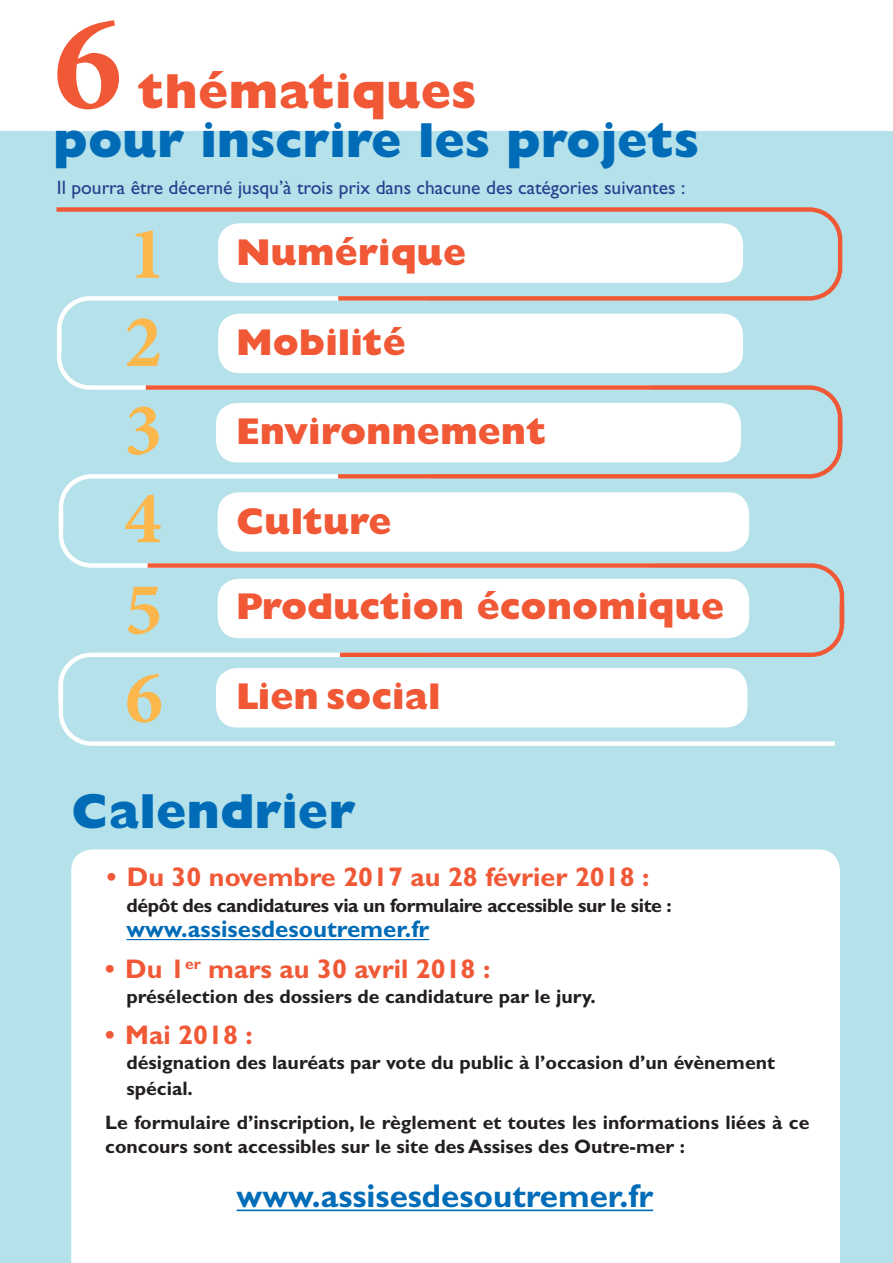
<style>
.page{position:relative;width:893px;height:1263px;background:#fff}
.page>*{position:absolute;margin:0;border:0;box-sizing:border-box;transform-origin:0 0}
.t1{font:700 136.5px "Minion Pro";color:#f05836}
.t2{font:700 75px/88.2px "Minion Pro";color:#fcb74c;text-align:justify}
.t3{font:800 49.5px "Gill Sans Std";color:#006cb7}
.t4{font:800 49.5px "Gill Sans Std";color:#f05836}
.t5{font:800 37.5px "Gill Sans Std";color:#f05836}
.t6{font:700 33px "Gill Sans Std";color:#006cb7}
.t7{font:700 27px "Gill Sans Std";color:#f05836}
.t8{font:700 24px "Gill Sans Std";color:#006cb7}
.t9{font:700 19.5px/25.5px "Gill Sans Std";color:#231f20}
.t10{font:19.5px "Gill Sans Std";color:#253f8e}
.t11{font:700 19.5px "Gill Sans Std";letter-spacing:-.02em;color:#231f20}
</style>
<div class="page">
<div style="left:0;top:131px;width:893px;height:1132px;background:#b4e1ea"></div>
<svg style="left:218px;top:392px;width:624px;height:22px"></svg>
<svg style="left:56px;top:207px;width:787px;height:185px"></svg>
<svg style="left:217px;top:570px;width:628px;height:30px"></svg>
<svg style="left:58px;top:414px;width:785px;height:156px"></svg>
<div style="left:218px;top:492px;width:531px;height:60px;background:#fff;border-radius:21px"></div>
<div style="left:218px;top:579px;width:531px;height:59px;background:#fff;border-radius:21px"></div>
<svg style="left:60px;top:600px;width:785px;height:76px"></svg>
<svg style="left:58px;top:676px;width:777px;height:70px"></svg>
<div style="left:71px;top:849px;width:769px;height:414px;background:#fff"></div>
<hr style="left:126px;top:939px;width:303px;height:1px;background:#006cb7">
<hr style="left:237px;top:1209px;width:416px;height:2px;background:#006cb7">
<h1 class="t1" style="left:54px;top:-32px;width:70px">6</h1>
<h3 class="t4" style="left:138px;top:62px;width:339px">thématiques</h3>
<h3 class="t3" style="left:54px;top:112px;width:647px">pour inscrire les projets</h3>
<p class="t10" style="left:57px;top:176px;width:630px">Il pourra être décerné jusqu’à trois prix dans chacune des catégories suivantes :</p>
<h2 class="t2" style="left:124px;top:209px;width:43px">1<br>2<br>3</h2>
<h3 class="t5" style="left:236px;top:230px;width:232px">Numérique</h3>
<h3 class="t5" style="left:236px;top:321px;width:171px">Mobilité</h3>
<h3 class="t5" style="left:236px;top:410px;width:312px">Environnement</h3>
<h2 class="t2" style="left:124px;top:472px;width:40px;line-height:89.8px">4<br>5<br>6</h2>
<h3 class="t5" style="left:236px;top:500px;width:157px">Culture</h3>
<h3 class="t5" style="left:236px;top:585px;width:490px">Production économique</h3>
<h3 class="t5" style="left:236px;top:674px;width:206px">Lien social</h3>
<h3 class="t3" style="left:71px;top:782px;width:286px">Calendrier</h3>
<h3 class="t7" style="left:107px;top:861px;width:544px">• Du 30 novembre 2017 au 28 février 2018 :</h3>
<p class="t11" style="left:126px;top:893px;width:547px">dépôt des candidatures via un formulaire accessible sur le site :</p>
<p class="t8" style="left:126px;top:915px;width:304px">www.assisesdesoutremer.fr</p>
<h3 class="t7" style="left:105px;top:953px;width:387px">• Du 1<sup>er</sup> mars au 30 avril 2018 :</h3>
<p class="t9" style="left:126px;top:984px;width:471px">présélection des dossiers de candidature par le jury.</p>
<h3 class="t7" style="left:105px;top:1019px;width:149px">• Mai 2018 :</h3>
<p class="t9" style="left:126px;top:1050px;width:650px">désignation des lauréats par vote du public à l’occasion d’un évènement spécial.</p>
<p class="t9" style="left:105px;top:1110px;width:706px;line-height:24px">Le formulaire d’inscription, le règlement et toutes les informations liées à ce concours sont accessibles sur le site des Assises des Outre-mer :</p>
<h3 class="t6" style="left:237px;top:1176px;width:418px">www.assisesdesoutremer.fr</h3>
</div>
